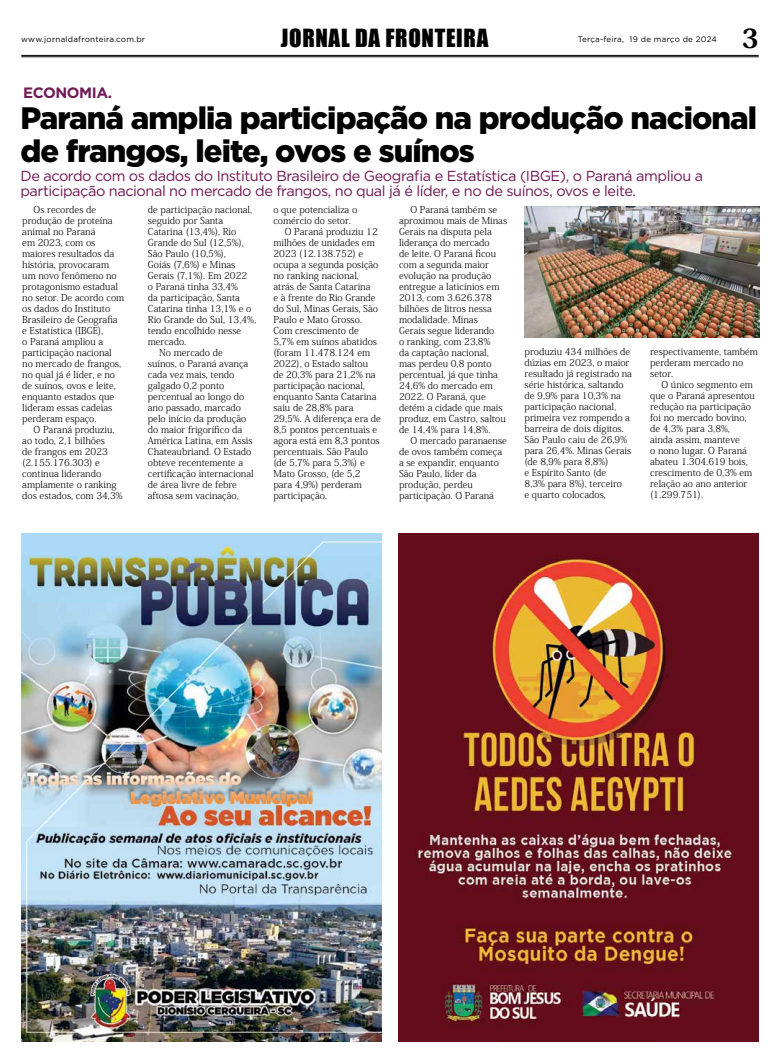
<style>
.page{position:relative;width:780px;height:1063px;background:#fff}
.page>*{position:absolute;margin:0;border:0;box-sizing:border-box;transform-origin:0 0}
.t1{font:900 31px/33px "Gotham";letter-spacing:-.03em;color:#000}
.t2{font:800 26.3px "Koz Min Pro";color:#000}
.t3{font:23px "Impact";letter-spacing:.03em;color:#000}
.t4{font:700 15px "Gotham";letter-spacing:-.03em;color:#701a54}
.t5{font:14.5px/14.5px "Gotham";letter-spacing:-.03em;color:#6f1753}
.t6{font:300 9.5px/11px "Koz Min Pro";color:#000}
.t7{font:8px "Gotham";letter-spacing:.03em;color:#000}
</style>
<div class="page">
<hr style="left:21px;top:55px;width:737px;height:1px;background:#000">
<hr style="left:21px;top:56px;width:737px;height:1px;background:#000">
<img style="left:21px;top:533px;width:360px;height:508px">
<img style="left:398px;top:533px;width:360px;height:508px">
<img style="left:524px;top:206px;width:235px;height:131px">
<p class="t7" style="left:21px;top:34px;width:125px">www.jornaldafronteira.com.br</p>
<h3 class="t3" style="left:281px;top:21px;width:209px">JORNAL DA FRONTEIRA</h3>
<p class="t7" style="left:577px;top:34px;width:141px">Terça-feira, 19 de março de 2024</p>
<h2 class="t2" style="left:741px;top:19px;width:18px">3</h2>
<h3 class="t4" style="left:23px;top:83px;width:90px">ECONOMIA.</h3>
<h1 class="t1" style="left:20px;top:101px;width:738px">Paraná amplia participação na produção nacional de frangos, leite, ovos e suínos</h1>
<h3 class="t5" style="left:20px;top:169px;width:684px">De acordo com os dados do Instituto Brasileiro de Geografia e Estatística (IBGE), o Paraná ampliou a participação nacional no mercado de frangos, no qual já é líder, e no de suínos, ovos e leite.</h3>
<p class="t6" style="left:22px;top:204px;width:103px;text-indent:11px">Os recordes de produção de proteína animal no Paraná<br>em 2023, com os maiores resultados da história, provocaram um novo fenômeno no protagonismo estadual no setor. De acordo com os dados do Instituto<br>Brasileiro de Geografia e Estatística (IBGE),<br>o Paraná ampliou a participação nacional no mercado de frangos, no qual já é líder, e no de suínos, ovos e leite, enquanto estados que lideram essas cadeias perderam espaço.</p>
<p class="t6" style="left:22px;top:424px;width:102px;text-indent:11px">O Paraná produziu, ao todo, 2,1 bilhões<br>de frangos em 2023 (2.155.176.303) e continua liderando amplamente o ranking dos estados, com 34,3%</p>
<p class="t6" style="left:148px;top:204px;width:106px">de participação nacional,</p>
<p class="t6" style="left:148px;top:215px;width:77px">seguido por Santa</p>
<p class="t6" style="left:148px;top:226px;width:90px">Catarina (13,4%), Rio</p>
<p class="t6" style="left:148px;top:237px;width:97px">Grande do Sul (12,5%),</p>
<p class="t6" style="left:148px;top:248px;width:80px">São Paulo (10,5%),</p>
<p class="t6" style="left:148px;top:259px;width:89px">Goiás (7,6%) e Minas</p>
<p class="t6" style="left:148px;top:270px;width:101px">Gerais (7,1%). Em 2022</p>
<p class="t6" style="left:148px;top:281px;width:92px">o Paraná tinha 33,4%</p>
<p class="t6" style="left:148px;top:292px;width:94px">da participação, Santa</p>
<p class="t6" style="left:148px;top:303px;width:105px">Catarina tinha 13,1% e o</p>
<p class="t6" style="left:148px;top:314px;width:110px">Rio Grande do Sul, 13,4%,</p>
<p class="t6" style="left:148px;top:325px;width:95px">tendo encolhido nesse</p>
<p class="t6" style="left:148px;top:336px;width:40px">mercado.</p>
<p class="t6" style="left:159px;top:347px;width:65px">No mercado de</p>
<p class="t6" style="left:148px;top:358px;width:102px">suínos, o Paraná avança</p>
<p class="t6" style="left:148px;top:369px;width:88px">cada vez mais, tendo</p>
<p class="t6" style="left:148px;top:380px;width:78px">galgado 0,2 ponto</p>
<p class="t6" style="left:148px;top:391px;width:98px">percentual ao longo do</p>
<p class="t6" style="left:148px;top:402px;width:95px">ano passado, marcado</p>
<p class="t6" style="left:148px;top:413px;width:100px">pelo início da produção</p>
<p class="t6" style="left:148px;top:424px;width:96px">do maior frigorífico da</p>
<p class="t6" style="left:148px;top:435px;width:106px">América Latina, em Assis</p>
<p class="t6" style="left:148px;top:446px;width:105px">Chateaubriand. O Estado</p>
<p class="t6" style="left:148px;top:457px;width:97px">obteve recentemente a</p>
<p class="t6" style="left:148px;top:468px;width:107px">certificação internacional</p>
<p class="t6" style="left:148px;top:479px;width:91px">de área livre de febre</p>
<p class="t6" style="left:148px;top:490px;width:92px">aftosa sem vacinação,</p>
<p class="t6" style="left:273px;top:204px;width:85px">o que potencializa o</p>
<p class="t6" style="left:273px;top:215px;width:79px">comércio do setor.</p>
<p class="t6" style="left:285px;top:226px;width:95px">O Paraná produziu 12</p>
<p class="t6" style="left:273px;top:237px;width:103px">milhões de unidades em</p>
<p class="t6" style="left:273px;top:248px;width:91px">2023 (12.138.752) e</p>
<p class="t6" style="left:273px;top:259px;width:107px">ocupa a segunda posição</p>
<p class="t6" style="left:273px;top:270px;width:87px">no ranking nacional,</p>
<p class="t6" style="left:273px;top:281px;width:98px">atrás de Santa Catarina</p>
<p class="t6" style="left:273px;top:292px;width:104px">e à frente do Rio Grande</p>
<p class="t6" style="left:273px;top:303px;width:106px">do Sul, Minas Gerais, São</p>
<p class="t6" style="left:273px;top:314px;width:90px">Paulo e Mato Grosso.</p>
<p class="t6" style="left:273px;top:325px;width:87px">Com crescimento de</p>
<p class="t6" style="left:273px;top:336px;width:105px">5,7% em suínos abatidos</p>
<p class="t6" style="left:273px;top:347px;width:98px">(foram 11.478.124 em</p>
<p class="t6" style="left:273px;top:358px;width:96px">2022), o Estado saltou</p>
<p class="t6" style="left:273px;top:369px;width:104px">de 20,3% para 21,2% na</p>
<p class="t6" style="left:273px;top:380px;width:93px">participação nacional,</p>
<p class="t6" style="left:273px;top:391px;width:104px">enquanto Santa Catarina</p>
<p class="t6" style="left:273px;top:402px;width:81px">saiu de 28,8% para</p>
<p class="t6" style="left:273px;top:413px;width:109px">29,5%. A diferença era de</p>
<p class="t6" style="left:273px;top:424px;width:105px">8,5 pontos percentuais e</p>
<p class="t6" style="left:273px;top:435px;width:108px">agora está em 8,3 pontos</p>
<p class="t6" style="left:273px;top:446px;width:96px">percentuais. São Paulo</p>
<p class="t6" style="left:273px;top:457px;width:93px">(de 5,7% para 5,3%) e</p>
<p class="t6" style="left:273px;top:468px;width:89px">Mato Grosso, (de 5,2</p>
<p class="t6" style="left:273px;top:479px;width:90px">para 4,9%) perderam</p>
<p class="t6" style="left:273px;top:490px;width:55px">participação.</p>
<p class="t6" style="left:399px;top:204px;width:110px;text-indent:11px">O Paraná também se aproximou mais de Minas<br>Gerais na disputa pela liderança do mercado<br>de leite. O Paraná ficou com a segunda maior evolução na produção entregue a laticínios em<br>2013, com 3.626.378 bilhões de litros nessa modalidade. Minas<br>Gerais segue liderando<br>o ranking, com 23,8%<br>da captação nacional, mas perdeu 0,8 ponto percentual, já que tinha<br>24,6% do mercado em<br>2022. O Paraná, que detém a cidade que mais produz, em Castro, saltou de 14,4% para 14,8%.</p>
<p class="t6" style="left:399px;top:435px;width:109px;text-indent:11px">O mercado paranaense de ovos também começa a se expandir, enquanto<br>São Paulo, líder da produção, perdeu participação. O Paraná</p>
<p class="t6" style="left:524px;top:346px;width:109px">produziu 434 milhões de dúzias em 2023, o maior resultado já registrado na série histórica, saltando de 9,9% para 10,3% na participação nacional, primeira vez rompendo a barreira de dois dígitos.<br>São Paulo caiu de 26,9% para 26,4%. Minas Gerais (de 8,9% para 8,8%)<br>e Espírito Santo (de<br>8,3% para 8%), terceiro<br>e quarto colocados,</p>
<p class="t6" style="left:650px;top:346px;width:109px">respectivamente, também perderam mercado no setor.</p>
<p class="t6" style="left:650px;top:379px;width:106px;text-indent:11px">O único segmento em que o Paraná apresentou redução na participação foi no mercado bovino, de 4,3% para 3,8%, ainda assim, manteve<br>o nono lugar. O Paraná abateu 1.304.619 bois, crescimento de 0,3% em relação ao ano anterior (1.299.751).</p>
</div>
